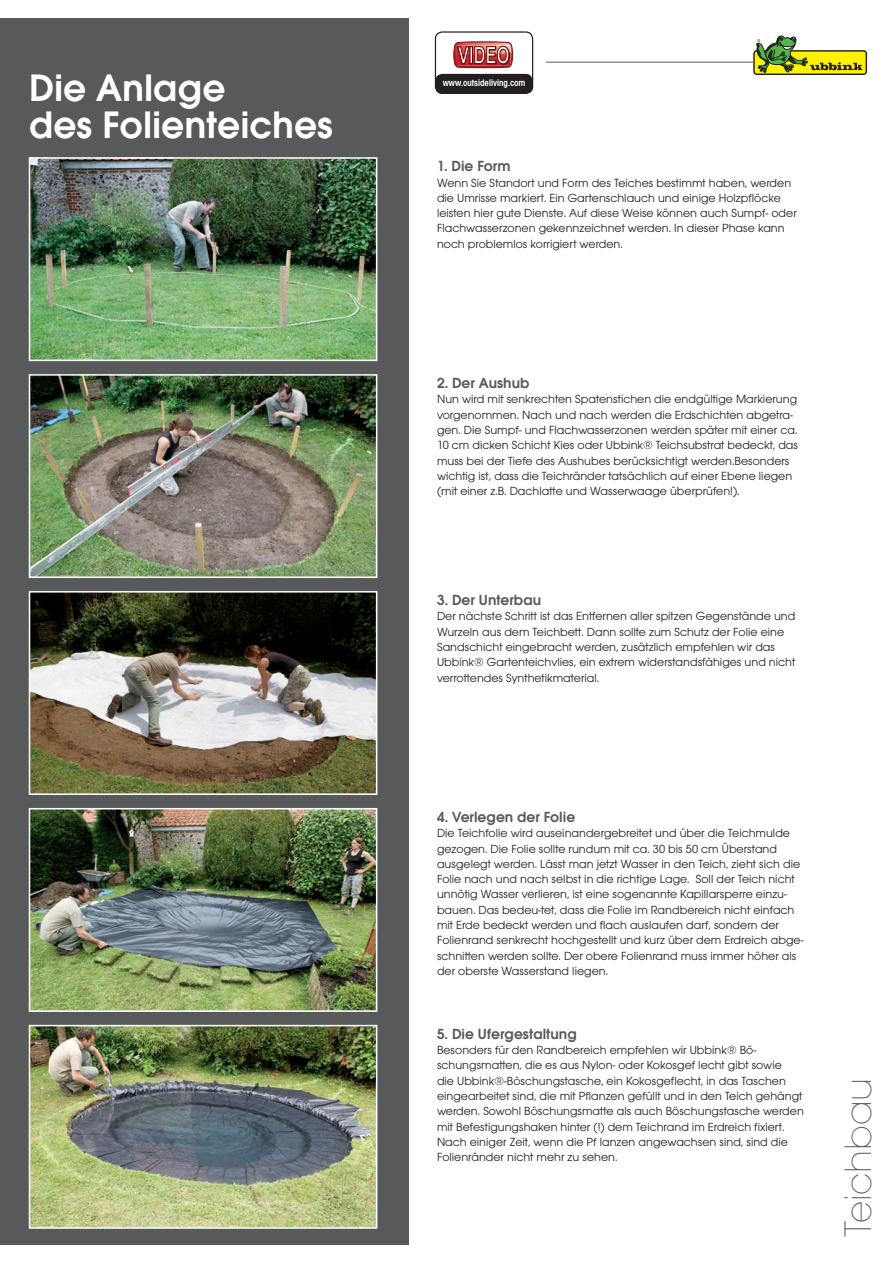
<style>
.page{position:relative;width:893px;height:1263px;background:#fff}
.page>*{position:absolute;margin:0;border:0;box-sizing:border-box;transform-origin:0 0}
.t1{font:600 39.75px/36.8px "Avant Garde Gothic Itc T";color:#fff}
.t2{font:200 39.75px "Avant Garde Gothic Itc T";color:#58595b}
.t3{font:600 15.3px "Avant Garde Gothic Itc T";color:#58595b}
.t4{font:12.3px/15.3px "Avant Garde Gothic Itc T";color:#231f20}
.t5{font:600 condensed 9.75px "Avant Garde Gothic Itc T";color:#fff}
</style>
<div class="page">
<div style="left:754px;top:51px;width:112px;height:23px;background:#fff200;border-radius:3px"></div>
<div style="left:753px;top:50px;width:114px;height:25px;border:1px solid #231f20;border-radius:3px"></div>
<svg style="left:756px;top:35px;width:106px;height:38px"></svg>
<hr style="left:546px;top:62px;width:208px;height:1px;background:#58595b">
<div style="left:0;top:18px;width:409px;height:1227px;background:#58595b"></div>
<img style="left:32px;top:160px;width:342px;height:198px">
<div style="left:29px;top:157px;width:348px;height:204px;border:2px solid #fff"></div>
<img style="left:32px;top:377px;width:342px;height:198px">
<div style="left:29px;top:374px;width:348px;height:204px;border:2px solid #fff"></div>
<img style="left:32px;top:594px;width:342px;height:198px">
<div style="left:29px;top:591px;width:348px;height:204px;border:2px solid #fff"></div>
<img style="left:32px;top:811px;width:342px;height:198px">
<div style="left:29px;top:808px;width:348px;height:204px;border:2px solid #fff"></div>
<img style="left:32px;top:1028px;width:342px;height:198px">
<div style="left:29px;top:1025px;width:348px;height:204px;border:2px solid #fff"></div>
<svg style="left:453px;top:41px;width:60px;height:28px;background:#bc6564"></svg>
<div style="left:435px;top:31px;width:98px;height:63px;border:1px solid #231f20;border-radius:7px"></div>
<div style="left:435px;top:74px;width:98px;height:19px;background:#231f20;border-radius:7px"></div>
<h1 class="t1" style="left:29px;top:72px;width:306px">Die Anlage<br>des Folienteiches</h1>
<p class="t5" style="left:443px;top:79px;width:84px">www.outsideliving.com</p>
<p class="t3" style="left:437px;top:160px;width:75px">1. Die Form</p>
<p class="t4" style="left:437px;top:176px;width:361px">Wenn Sie Standort und Form des Teiches bestimmt haben, werden die Umrisse markiert. Ein Gartenschlauch und einige Holzpflöcke leisten hier gute Dienste. Auf diese Weise können auch Sumpf- oder Flachwasserzonen gekennzeichnet werden. In dieser Phase kann noch problemlos korrigiert werden.</p>
<p class="t3" style="left:437px;top:377px;width:94px">2. Der Aushub</p>
<p class="t4" style="left:437px;top:392px;width:363px">Nun wird mit senkrechten Spatenstichen die endgültige Markierung vorgenommen. Nach und nach werden die Erdschichten abgetra&shy;gen. Die Sumpf- und Flachwasserzonen werden später mit einer ca.<br>10 cm dicken Schicht Kies oder Ubbink® Teichsubstrat bedeckt, das muss bei der Tiefe des Aushubes berücksichtigt werden.Besonders wichtig ist, dass die Teichränder tatsächlich auf einer Ebene liegen (mit einer z.B. Dachlatte und Wasserwaage überprüfen!).</p>
<p class="t3" style="left:437px;top:594px;width:106px">3. Der Unterbau</p>
<p class="t4" style="left:437px;top:609px;width:360px">Der nächste Schritt ist das Entfernen aller spitzen Gegenstände und Wurzeln aus dem Teichbett. Dann sollte zum Schutz der Folie eine Sandschicht eingebracht werden, zusätzlich empfehlen wir das Ubbink® Gartenteichvlies, ein extrem widerstandsfähiges und nicht verrottendes Synthetikmaterial.</p>
<p class="t3" style="left:437px;top:811px;width:140px">4. Verlegen der Folie</p>
<p class="t4" style="left:437px;top:826px;width:368px">Die Teichfolie wird auseinandergebreitet und über die Teichmulde gezogen. Die Folie sollte rundum mit ca. 30 bis 50 cm Überstand ausgelegt werden. Lässt man jetzt Wasser in den Teich, zieht sich die Folie nach und nach selbst in die richtige Lage. Soll der Teich nicht unnötig Wasser verlieren, ist eine sogenannte Kapillarsperre einzu&shy;bauen. Das bedeu-tet, dass die Folie im Randbereich nicht einfach mit Erde bedeckt werden und flach auslaufen darf, sondern der Folienrand senkrecht hochgestellt und kurz über dem Erdreich abge&shy;schnitten werden sollte. Der obere Folienrand muss immer höher als der oberste Wasserstand liegen.</p>
<p class="t3" style="left:437px;top:1028px;width:141px">5. Die Ufergestaltung</p>
<p class="t4" style="left:437px;top:1043px;width:368px">Besonders für den Randbereich empfehlen wir Ubbink® Bö&shy;schungsmatten, die es aus Nylon- oder Kokosgef lecht gibt sowie<br>die Ubbink®-Böschungstasche, ein Kokosgeflecht, in das Taschen eingearbeitet sind, die mit Pflanzen gefüllt und in den Teich gehängt werden. Sowohl Böschungsmatte als auch Böschungstasche werden mit Befestigungshaken hinter (!) dem Teichrand im Erdreich fixiert.<br>Nach einiger Zeit, wenn die Pf lanzen angewachsen sind, sind die Folienränder nicht mehr zu sehen.</p>
<h1 class="t2" style="left:835px;top:1237px;width:161px;rotate:-90deg">Teichbau</h1>
</div>
